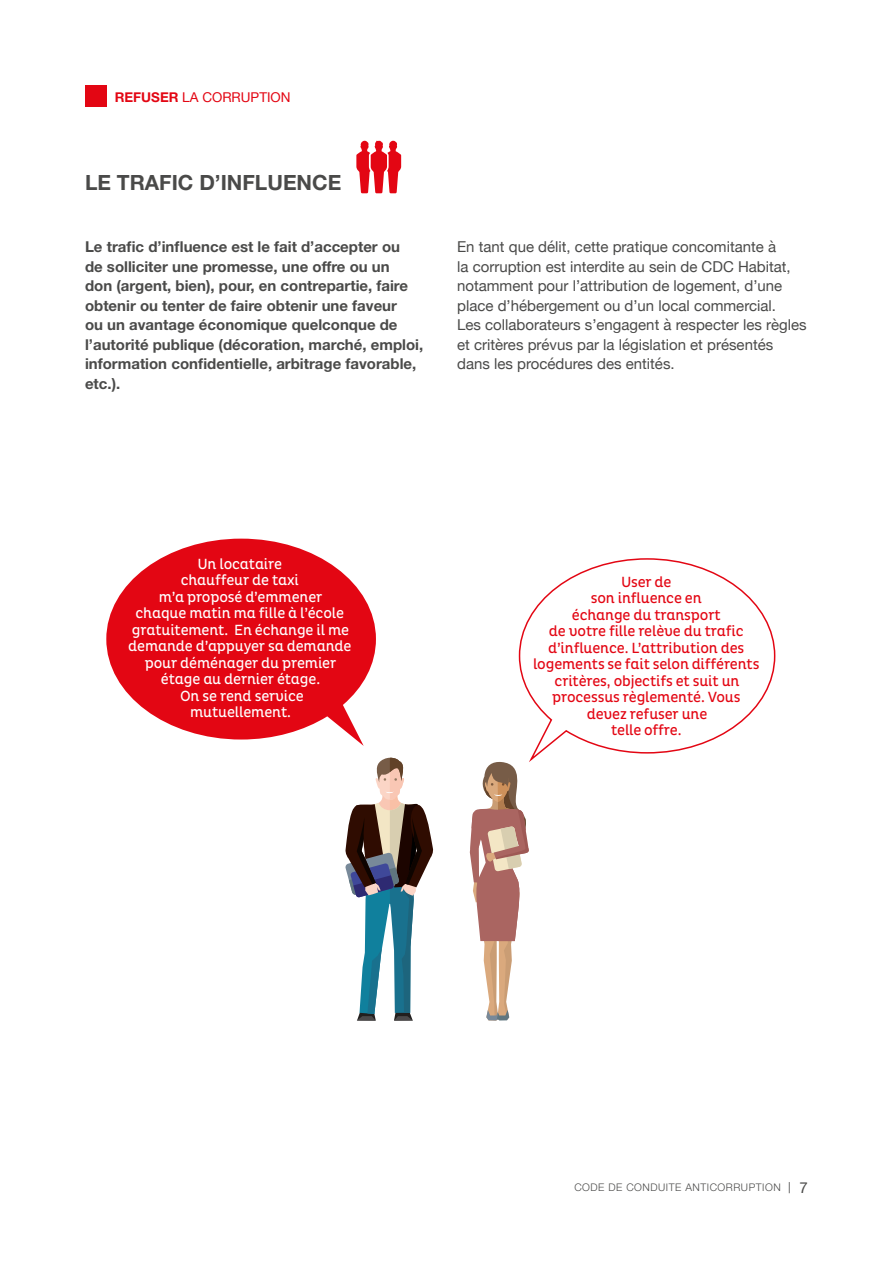
<style>
.page{position:relative;width:893px;height:1263px;background:#fff}
.page>*{position:absolute;margin:0;border:0;box-sizing:border-box;transform-origin:0 0}
.Titre2{font:700 21px "Helvetica Neue";color:#4a4a49}
.Txt_courant{font:700 15px/19.5px "Helvetica Neue";color:#4a4a49}
.Txt_courant-2{font:15px/19.5px "Helvetica Neue";color:#4a4a49}
.Txt_phylactère_rouge{font:15px/16.5px "Pluto Cond";letter-spacing:-.01em;color:#e30613;text-align:center}
.Txt_phylactère_blanc{font:15px/16.5px "Pluto Cond";letter-spacing:-.01em;color:#fff;text-align:center}
.Sur-titre{font:13.5px "Helvetica Neue";color:#e30613}
.t1{font:300 10.5px "Helvetica Neue";letter-spacing:.05em;color:#4a4a49}
.s1{font-weight:700}
.s2{font-size:15px}
.s3{font-weight:400;font-size:15px}
</style>
<div class="page">
<svg style="left:356px;top:141px;width:45px;height:52px"></svg>
<div style="left:85px;top:85px;width:21px;height:21px;background:#e30613"></div>
<svg style="left:470px;top:762px;width:59px;height:258px"></svg>
<svg style="left:345px;top:758px;width:88px;height:262px"></svg>
<svg style="left:518px;top:558px;width:258px;height:207px"></svg>
<svg style="left:106px;top:539px;width:270px;height:207px;fill:#e30613"></svg>
<p class="Sur-titre" style="left:115px;top:88px;width:177px"><span class="s1">REFUSER</span> LA CORRUPTION</p>
<p class="Titre2" style="left:85px;top:170px;width:258px">LE TRAFIC D’INFLUENCE</p>
<p class="Txt_courant" style="left:85px;top:237px;width:340px">Le trafic d’influence est le fait d’accepter ou<br>de solliciter une promesse, une offre ou un<br>don (argent, bien), pour, en contrepartie, faire obtenir ou tenter de faire obtenir une faveur<br>ou un avantage économique quelconque de l’autorité publique (décoration, marché, emploi, information confidentielle, arbitrage favorable, etc.).</p>
<p class="Txt_courant-2" style="left:457px;top:238px;width:351px">En tant que délit, cette pratique concomitante à<br>la corruption est interdite au sein de CDC Habitat, notamment pour l’attribution de logement, d’une place d’hébergement ou d’un local commercial.<br>Les collaborateurs s’engagent à respecter les règles et critères prévus par la législation et présentés dans les procédures des entités.</p>
<p class="Txt_phylactère_blanc" style="left:128px;top:555px;width:225px">Un locataire<br>chauffeur de taxi<br>m’a proposé d’emmener<br>chaque matin ma fille à l’école gratuitement. En échange il me demande d’appuyer sa demande pour déménager du premier étage au dernier étage.<br>On se rend service mutuellement.</p>
<p class="Txt_phylactère_rouge" style="left:533px;top:574px;width:228px">User de<br>son influence en<br>échange du transport<br>de votre fille relève du trafic d’influence. L’attribution des logements se fait selon différents critères, objectifs et suit un processus règlementé. Vous devez refuser une<br>telle offre.</p>
<p class="t1" style="left:574px;top:1181px;width:235px">CODE DE CONDUITE ANTICORRUPTION <span class="s2">|</span> <span class="s3">7</span></p>
</div>
